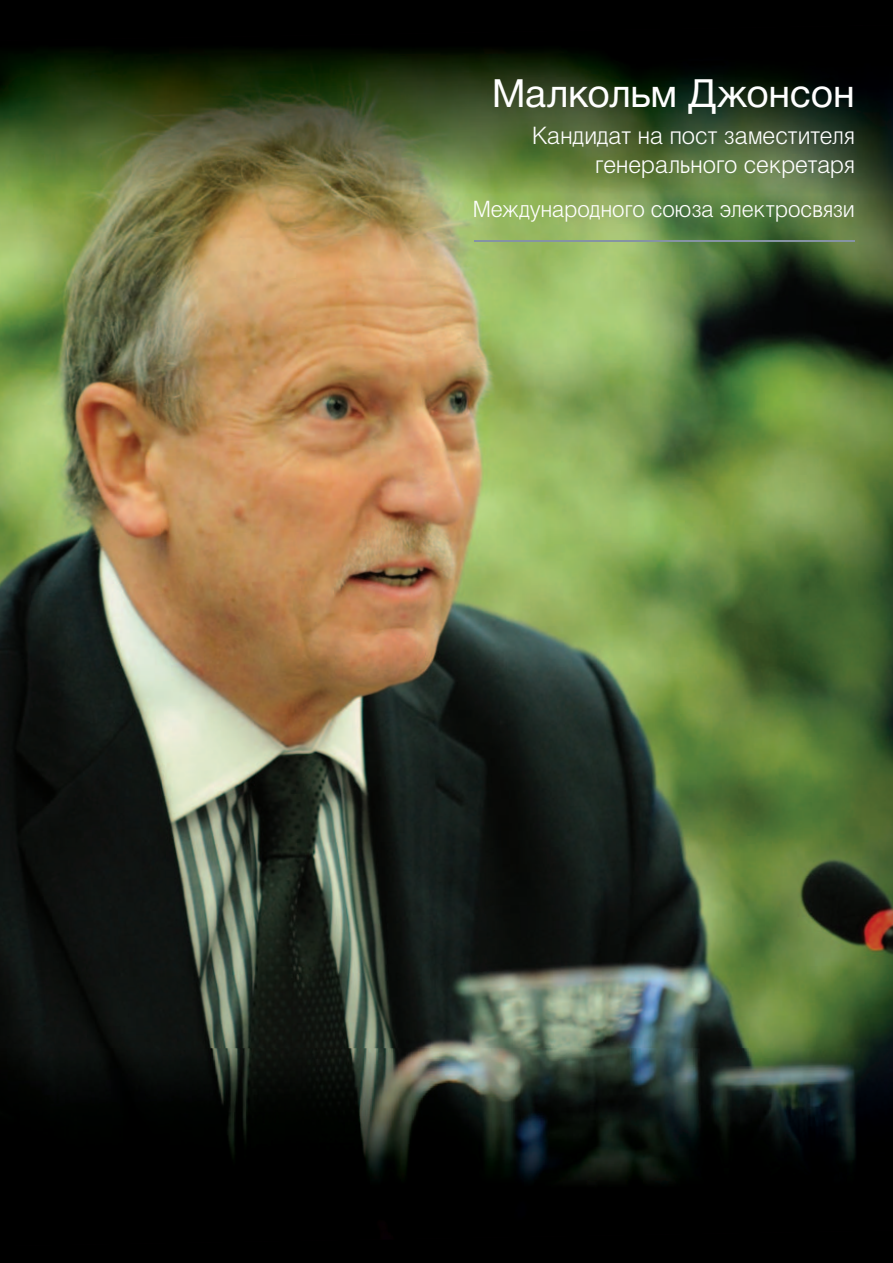
<style>
.page{position:relative;width:893px;height:1263px;background:#fff}
.page>*{position:absolute;margin:0;border:0;box-sizing:border-box;transform-origin:0 0}
.t1{font:39px "Helvetica Neue Cyr";letter-spacing:-.005em;color:#fff}
.t2{font:24px/28.8px "Helvetica S Lt";letter-spacing:-.005em;color:#fff;text-align:right}
.t3{font:22.5px "Helvetica S Lt";letter-spacing:-.005em;color:#fff}
</style>
<div class="page">
<img style="left:0;top:41px;width:893px;height:1189px">
<div style="left:0;top:0;width:893px;height:41px;background:#000"></div>
<div style="left:0;top:1230px;width:893px;height:33px;background:#000"></div>
<hr style="left:474px;top:240px;width:381px;height:1px;background:#8593a4">
<h1 class="t1" style="left:492px;top:71px;width:364px">Малкольм Джонсон</h1>
<p class="t2" style="left:532px;top:120px;width:324px">Кандидат на пост заместителя генерального секретаря</p>
<p class="t3" style="left:472px;top:195px;width:384px">Международного союза электросвязи</p>
</div>
